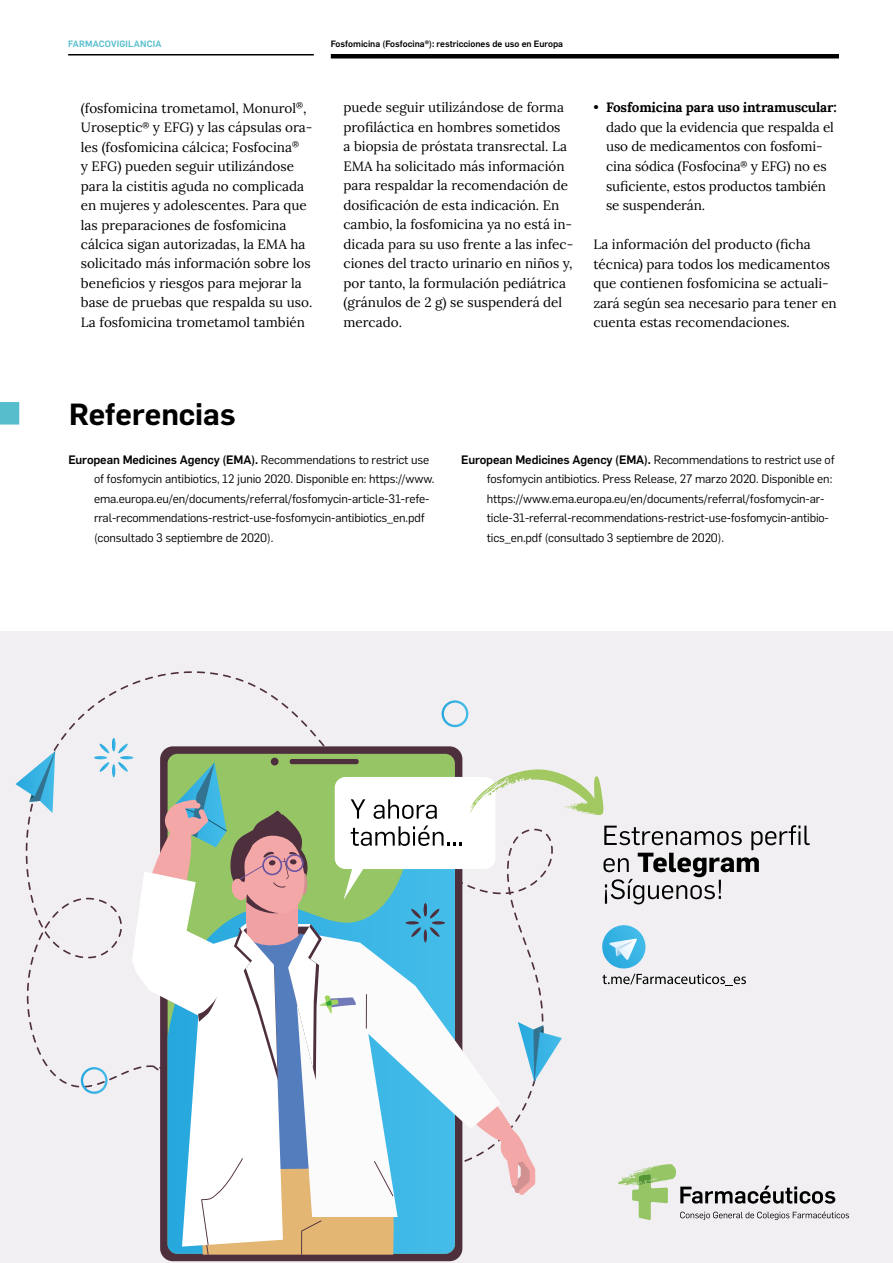
<style>
.page{position:relative;width:893px;height:1263px;background:#fff}
.page>*{position:absolute;margin:0;border:0;box-sizing:border-box;transform-origin:0 0}
.t1{font:600 30px "Flama";color:#000}
.t2{font:13.5px/19.5px "Lora";color:#000}
.t3{font:12px/19.5px "Flama";letter-spacing:-.01em;color:#000}
.t4{font:500 9px "Flama";color:#000}
.t5{font:500 9px "Flama";letter-spacing:.02em;color:#55bdcc}
.s1{font-weight:700}
.s2{font-weight:500}
</style>
<div class="page">
<div style="left:0;top:402px;width:19px;height:23px;background:#55bdcc"></div>
<hr style="left:892px;top:94px;width:1px;height:77px;background:#55bdcc">
<div style="left:331px;top:54px;width:508px;height:5px;background:#000"></div>
<hr style="left:68px;top:54px;width:246px;height:2px;background:#000">
<div style="left:0;top:631px;width:893px;height:632px;background:#f1eff1"></div>
<svg style="left:26px;top:671px;width:443px;height:417px"></svg>
<svg style="left:442px;top:700px;width:26px;height:27px"></svg>
<svg style="left:15px;top:751px;width:40px;height:62px"></svg>
<svg style="left:81px;top:738px;width:768px;height:517px"></svg>
<p class="t5" style="left:68px;top:37px;width:95px">FARMACOVIGILANCIA</p>
<p class="t4" style="left:331px;top:37px;width:234px">Fosfomicina (Fosfocina®): restricciones de uso en Europa</p>
<p class="t2" style="left:81px;top:97px;width:233px">(fosfomicina trometamol, Monurol<sup>®</sup>, Uroseptic<sup>®</sup> y EFG) y las cápsulas ora&shy;les (fosfomicina cálcica; Fosfocina<sup>®<br></sup>y EFG) pueden seguir utilizándose para la cistitis aguda no complicada en mujeres y adolescentes. Para que las preparaciones de fosfomicina cálcica sigan autorizadas, la EMA ha solicitado más información sobre los beneficios y riesgos para mejorar la base de pruebas que respalda su uso.<br>La fosfomicina trometamol también</p>
<p class="t2" style="left:343px;top:97px;width:231px">puede seguir utilizándose de forma profiláctica en hombres sometidos<br>a biopsia de próstata transrectal. La EMA ha solicitado más información para respaldar la recomendación de dosificación de esta indicación. En cambio, la fosfomicina ya no está in&shy;dicada para su uso frente a las infec&shy;ciones del tracto urinario en niños y, por tanto, la formulación pediátrica (gránulos de 2 g) se suspenderá del mercado.</p>
<p class="t2" style="left:606px;top:97px;width:232px;text-indent:-13px">• <span class="s1">Fosfomicina para uso intramuscular: </span>dado que la evidencia que respalda el uso de medicamentos con fosfomi&shy;cina sódica (Fosfocina<sup>®</sup> y EFG) no es suficiente, estos productos también se suspenderán.</p>
<p class="t2" style="left:593px;top:234px;width:245px">La información del producto (ficha técnica) para todos los medicamentos que contienen fosfomicina se actuali&shy;zará según sea necesario para tener en cuenta estas recomendaciones.</p>
<h1 class="t1" style="left:69px;top:392px;width:168px">Referencias</h1>
<p class="t3" style="left:94px;top:449px;width:342px;text-indent:-26px"><span class="s2">European Medicines Agency (EMA).</span> Recommendations to restrict use of fosfomycin antibiotics, 12 junio 2020. Disponible en: https://www. ema.europa.eu/en/documents/referral/fosfomycin-article-31-refe&shy;rral-recommendations-restrict-use-fosfomycin-antibiotics_en.pdf (consultado 3 septiembre de 2020).</p>
<p class="t3" style="left:487px;top:449px;width:349px;text-indent:-26px"><span class="s2">European Medicines Agency (EMA).</span> Recommendations to restrict use of fosfomycin antibiotics. Press Release, 27 marzo 2020. Disponible en: https://www.ema.europa.eu/en/documents/referral/fosfomycin-ar&shy;ticle-31-referral-recommendations-restrict-use-fosfomycin-antibio&shy;tics_en.pdf (consultado 3 septiembre de 2020).</p>
</div>
